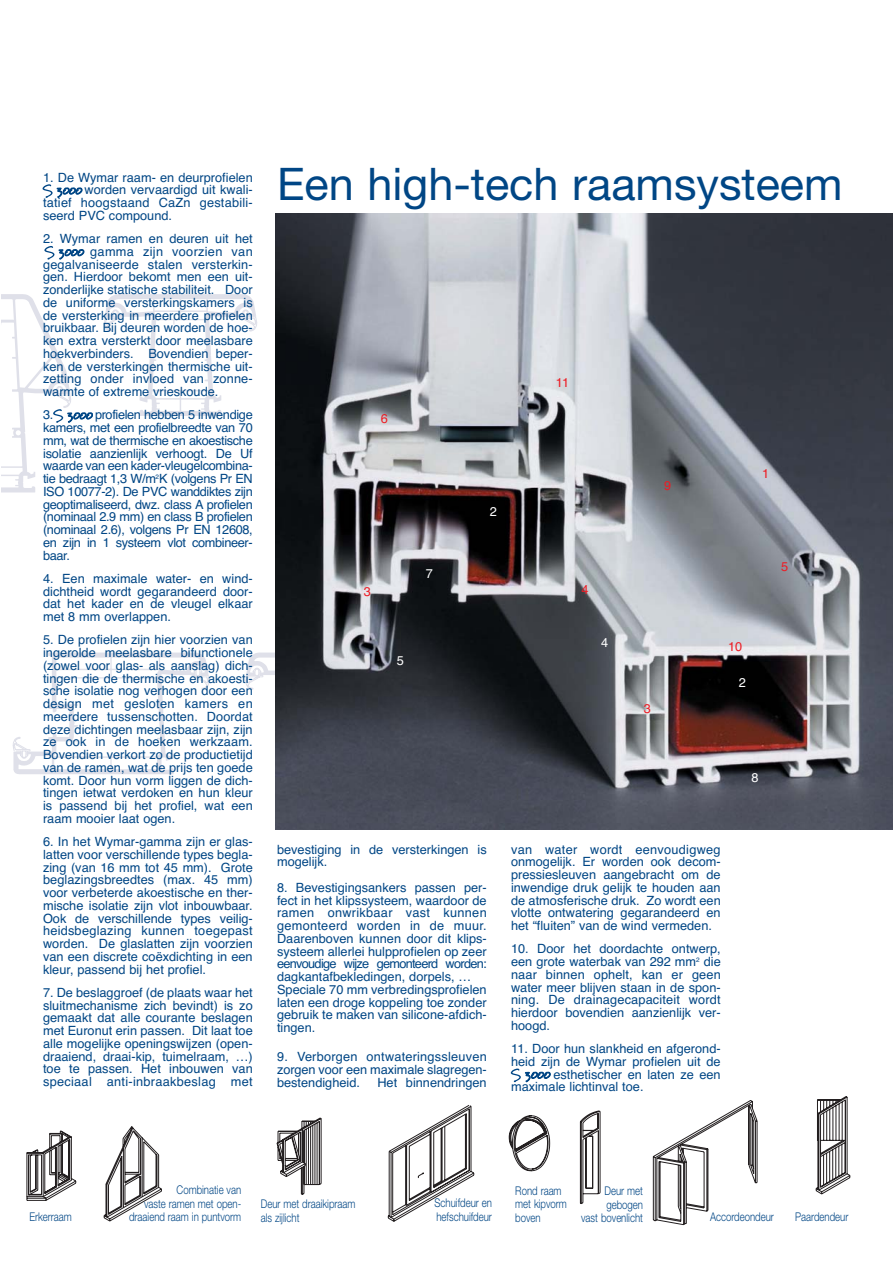
<style>
.page{position:relative;width:893px;height:1263px;background:#fff}
.page>*{position:absolute;margin:0;border:0;box-sizing:border-box;transform-origin:0 0}
.t1{font:45px "Helvetica Neue";color:#004685}
.t2{font:12.75px/12.8px "Helvetica";color:#004685;text-align:justify}
.t3{font:12.75px "Helvetica";color:#ed1c24}
.t4{font:12.75px "Helvetica";color:#fff}
.t5{font:300 12px/13.5px "Helvetica Neue";color:#004685;scale:.8 1}
.s1{color:#fff}
</style>
<div class="page">
<svg style="left:13px;top:653px;width:195px;height:121px"></svg>
<svg style="left:245px;top:653px;width:30px;height:37px"></svg>
<svg style="left:103px;top:1105px;width:372px;height:117px"></svg>
<svg style="left:508px;top:1096px;width:342px;height:129px"></svg>
<img style="left:275px;top:213px;width:617px;height:617px">
<svg style="left:26px;top:1130px;width:50px;height:71px"></svg>
<svg style="left:43px;top:184px;width:39px;height:14px"></svg>
<svg style="left:44px;top:246px;width:40px;height:14px"></svg>
<svg style="left:2px;top:294px;width:423px;height:198px"></svg>
<svg style="left:511px;top:1069px;width:39px;height:13px"></svg>
<p class="t2" style="left:43px;top:172px;width:211px">1. De Wymar raam- en deurprofielen <span class="s1">S3000</span> worden vervaardigd uit kwali&shy;tatief hoogstaand CaZn gestabili&shy;seerd PVC compound.</p>
<p class="t2" style="left:43px;top:234px;width:211px">2. Wymar ramen en deuren uit het <span class="s1">S3000</span> gamma zijn voorzien van gegalvaniseerde stalen versterkin&shy;gen. Hierdoor bekomt men een uit&shy;zonderlijke statische stabiliteit. Door de uniforme versterkingskamers is de versterking in meerdere profielen bruikbaar. Bij deuren worden de hoe&shy;ken extra versterkt door meelasbare hoekverbinders. Bovendien beper&shy;ken de versterkingen thermische uit&shy;zetting onder invloed van zonne&shy;warmte of extreme vrieskoude.</p>
<p class="t2" style="left:43px;top:410px;width:211px">3. <span class="s1">S3000</span> profielen hebben 5 inwendige kamers, met een profielbreedte van 70 mm, wat de thermische en akoestische isolatie aanzienlijk verhoogt. De Uf waarde van een kader-vleugelcombina&shy;tie bedraagt 1,3 W/m<sup>2</sup>K (volgens Pr EN ISO 10077-2). De PVC wanddiktes zijn geoptimaliseerd, dwz. class A profielen (nominaal 2.9 mm) en class B profielen (nominaal 2.6), volgens Pr EN 12608, en zijn in 1 systeem vlot combineer&shy;baar.</p>
<p class="t2" style="left:43px;top:573px;width:211px">4. Een maximale water- en wind&shy;dichtheid wordt gegarandeerd door&shy;dat het kader en de vleugel elkaar met 8 mm overlappen.</p>
<p class="t2" style="left:43px;top:635px;width:211px">5. De profielen zijn hier voorzien van ingerolde meelasbare bifunctionele (zowel voor glas- als aanslag) dich&shy;tingen die de thermische en akoesti&shy;sche isolatie nog verhogen door een design met gesloten kamers en meerdere tussenschotten. Doordat deze dichtingen meelasbaar zijn, zijn ze ook in de hoeken werkzaam.<br>Bovendien verkort zo de productietijd van de ramen, wat de prijs ten goede komt. Door hun vorm liggen de dich&shy;tingen ietwat verdoken en hun kleur is passend bij het profiel, wat een raam mooier laat ogen.</p>
<p class="t2" style="left:43px;top:837px;width:211px">6. In het Wymar-gamma zijn er glas&shy;latten voor verschillende types begla&shy;zing (van 16 mm tot 45 mm). Grote beglazingsbreedtes (max. 45 mm) voor verbeterde akoestische en ther&shy;mische isolatie zijn vlot inbouwbaar.<br>Ook de verschillende types veilig&shy;heidsbeglazing kunnen toegepast worden. De glaslatten zijn voorzien van een discrete coëxdichting in een kleur, passend bij het profiel.</p>
<p class="t2" style="left:43px;top:987px;width:211px">7. De beslaggroef (de plaats waar het sluitmechanisme zich bevindt) is zo gemaakt dat alle courante beslagen met Euronut erin passen. Dit laat toe alle mogelijke openingswijzen (open&shy;draaiend, draai-kip, tuimelraam, …) toe te passen. Het inbouwen van speciaal anti-inbraakbeslag met</p>
<h1 class="t1" style="left:277px;top:168px;width:567px">Een high-tech raamsysteem</h1>
<p class="t3" style="left:381px;top:414px;width:9px">6</p>
<p class="t3" style="left:364px;top:587px;width:9px">3</p>
<p class="t4" style="left:426px;top:569px;width:9px">7</p>
<p class="t4" style="left:397px;top:656px;width:9px">5</p>
<p class="t4" style="left:490px;top:507px;width:9px">2</p>
<p class="t3" style="left:556px;top:377px;width:15px">11</p>
<p class="t3" style="left:664px;top:481px;width:9px">9</p>
<p class="t3" style="left:581px;top:585px;width:9px">4</p>
<p class="t4" style="left:601px;top:638px;width:9px">4</p>
<p class="t3" style="left:643px;top:704px;width:9px">3</p>
<p class="t3" style="left:762px;top:469px;width:9px">1</p>
<p class="t3" style="left:728px;top:642px;width:16px">10</p>
<p class="t4" style="left:738px;top:677px;width:9px">2</p>
<p class="t3" style="left:781px;top:562px;width:9px">5</p>
<p class="t4" style="left:751px;top:773px;width:9px">8</p>
<p class="t2" style="left:277px;top:844px;width:211px">bevestiging in de versterkingen is mogelijk.</p>
<p class="t2" style="left:277px;top:882px;width:211px;text-align:left">8. Bevestigingsankers passen per&shy;fect in het klipssysteem, waardoor de ramen onwrikbaar vast kunnen gemonteerd worden in de muur.<br>Daarenboven kunnen door dit klips&shy;systeem allerlei hulpprofielen op zeer eenvoudige wijze gemonteerd worden: dagkantafbekledingen, dorpels, … Speciale 70 mm verbredingsprofielen laten een droge koppeling toe zonder gebruik te maken van silicone-afdich&shy;tingen.</p>
<p class="t2" style="left:277px;top:1052px;width:211px">9. Verborgen ontwateringssleuven zorgen voor een maximale slagregen&shy;bestendigheid.</p>
<p class="t2" style="left:377px;top:1077px;width:111px">Het binnendringen</p>
<p class="t2" style="left:511px;top:844px;width:211px">van water wordt eenvoudigweg onmogelijk. Er worden ook decom&shy;pressiesleuven aangebracht om de inwendige druk gelijk te houden aan de atmosferische druk. Zo wordt een vlotte ontwatering gegarandeerd en het “fluiten” van de wind vermeden.</p>
<p class="t2" style="left:511px;top:944px;width:211px">10. Door het doordachte ontwerp, een grote waterbak van 292 mm<sup>2</sup> die naar binnen ophelt, kan er geen water meer blijven staan in de spon&shy;ning. De drainagecapaciteit wordt hierdoor bovendien aanzienlijk ver&shy;hoogd.</p>
<p class="t2" style="left:511px;top:1043px;width:211px">11. Door hun slankheid en afgerond&shy;heid zijn de Wymar profielen uit de <span class="s1">S3000</span> esthetischer en laten ze een maximale lichtinval toe.</p>
<p class="t5" style="left:29px;top:1211px;width:55px">Erkerraam</p>
<p class="t5" style="left:129px;top:1184px;width:142px;text-align:right">Combinatie van<br>vaste ramen met open&shy;draaiend raam in puntvorm</p>
<p class="t5" style="left:261px;top:1198px;width:120px">Deur met draaikipraam als zijlicht</p>
<p class="t5" style="left:434px;top:1197px;width:73px">Schuifdeur en hefschuifdeur</p>
<p class="t5" style="left:515px;top:1185px;width:66px">Rond raam met kipvorm boven</p>
<p class="t5" style="left:581px;top:1185px;width:79px;text-align:right">Deur met gebogen<br>vast bovenlicht</p>
<p class="t5" style="left:710px;top:1212px;width:81px">Accordeondeur</p>
<p class="t5" style="left:795px;top:1211px;width:68px">Paardendeur</p>
</div>
